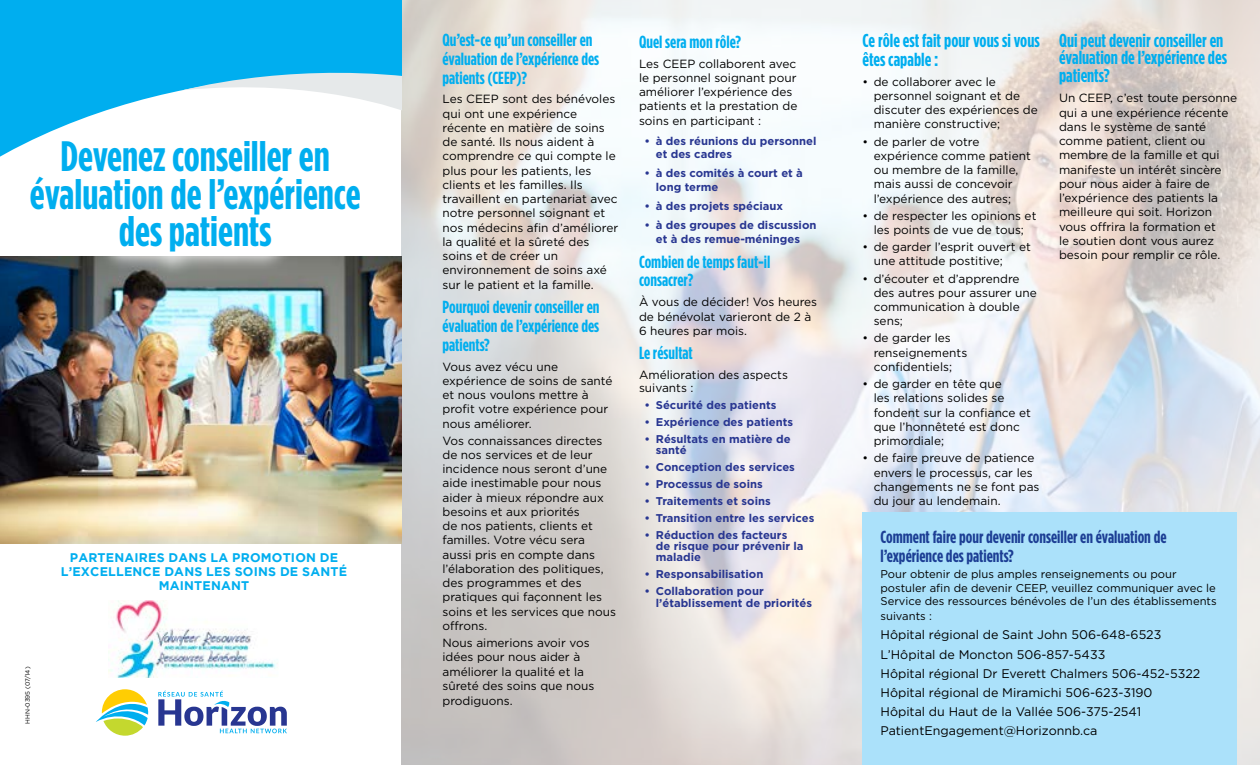
<style>
.page{position:relative;width:1260px;height:765px;background:#fff}
.page>*{position:absolute;margin:0;border:0;box-sizing:border-box;transform-origin:0 0}
.t1{font:700 42.5px/37.5px "Gotham Condensed";color:#00aeef;text-align:center}
.t2{font:700 18.75px/17.8px "Gotham Condensed";color:#00aeef}
.t3{font:700 17.5px/18.8px "Gotham Condensed";color:#00aeef}
.t4{font:700 17.5px/18.8px "Gotham Condensed";color:#1c3e94}
.t5{font:12.5px/19.1px "Gotham";color:#000}
.t6{font:700 12.5px/13.8px "Gotham";letter-spacing:.015em;color:#00aeef;text-align:center}
.t7{font:11.88px/14.2px "Gotham";color:#000}
.t8{font:700 11.25px/11.2px "Gotham";color:#283691}
.t9{font:11.25px/13.5px "Gotham";color:#000}
.t10{font:6.25px "Gotham";letter-spacing:-.005em;color:#000}
</style>
<div class="page">
<img style="left:402px;top:0;width:858px;height:765px">
<img style="left:0;top:256px;width:402px;height:287px">
<div style="left:6px;top:117px;width:380px;height:160px;background:#fff;opacity:.75"></div>
<div style="left:862px;top:513px;width:376px;height:252px;background:#abe1fa"></div>
<svg style="left:96px;top:689px;width:52px;height:47px"></svg>
<svg style="left:158px;top:691px;width:129px;height:42px"></svg>
<svg style="left:0;top:0;width:402px;height:163px;fill:#00aeef"></svg>
<svg style="left:183px;top:63px;width:219px;height:49px"></svg>
<img style="left:108px;top:600px;width:168px;height:77px">
<h1 class="t1" style="left:30px;top:137px;width:332px">Devenez conseiller en évaluation de l’expérience des patients</h1>
<p class="t10" style="left:24px;top:724px;width:59px;rotate:-90deg">HHN-0395 (07/14)</p>
<p class="t6" style="left:61px;top:551px;width:288px">PARTENAIRES DANS LA PROMOTION DE<br>L’EXCELLENCE DANS LES SOINS DE SANTÉ<br>MAINTENANT</p>
<h3 class="t3" style="left:442px;top:30px;width:158px">Qu’est-ce qu’un conseiller en évaluation de l’expérience des patients (CEEP)?</h3>
<p class="t7" style="left:442px;top:92px;width:177px">Les CEEP sont des bénévoles qui ont une expérience récente en matière de soins de santé. Ils nous aident à comprendre ce qui compte le plus pour les patients, les clients et les familles. Ils travaillent en partenariat avec notre personnel soignant et nos médecins afin d’améliorer la qualité et la sûreté des soins et de créer un environnement de soins axé sur le patient et la famille.</p>
<h3 class="t3" style="left:442px;top:297px;width:158px;text-align:justify">Pourquoi devenir conseiller en évaluation de l’expérience des patients?</h3>
<p class="t7" style="left:442px;top:359px;width:172px">Vous avez vécu une expérience de soins de santé et nous voulons mettre à profit votre expérience pour nous améliorer.</p>
<p class="t7" style="left:442px;top:433px;width:175px">Vos connaissances directes de nos services et de leur incidence nous seront d’une aide inestimable pour nous aider à mieux répondre aux besoins et aux priorités<br>de nos patients, clients et familles. Votre vécu sera aussi pris en compte dans l’élaboration des politiques, des programmes et des pratiques qui façonnent les soins et les services que nous offrons.</p>
<p class="t7" style="left:442px;top:635px;width:153px">Nous aimerions avoir vos idées pour nous aider à améliorer la qualité et la sûreté des soins que nous prodiguons.</p>
<h3 class="t3" style="left:639px;top:32px;width:104px">Quel sera mon rôle?</h3>
<p class="t7" style="left:639px;top:56px;width:160px">Les CEEP collaborent avec le personnel soignant pour améliorer l’expérience des patients et la prestation de soins en participant :</p>
<p class="t8" style="left:656px;top:134px;width:162px;line-height:13.5px;text-indent:-11px">• à des réunions du personnel et des cadres</p>
<p class="t8" style="left:656px;top:166px;width:149px;line-height:13.5px;text-indent:-11px">• à des comités à court et à long terme</p>
<p class="t8" style="left:645px;top:200px;width:140px">• à des projets spéciaux</p>
<p class="t8" style="left:645px;top:218px;width:173px;line-height:14.2px;text-align:center">• à des groupes de discussion et à des remue-méninges</p>
<h3 class="t3" style="left:639px;top:252px;width:133px">Combien de temps faut-il consacrer?</h3>
<p class="t7" style="left:639px;top:295px;width:180px">À vous de décider! Vos heures de bénévolat varieront de 2 à<br>6 heures par mois.</p>
<h3 class="t3" style="left:639px;top:343px;width:55px">Le résultat</h3>
<p class="t7" style="left:639px;top:367px;width:151px;line-height:13.8px">Amélioration des aspects suivants :</p>
<p class="t8" style="left:645px;top:399px;width:133px">• Sécurité des patients</p>
<p class="t8" style="left:645px;top:416px;width:150px">• Expérience des patients</p>
<p class="t8" style="left:656px;top:433px;width:136px;text-indent:-11px">• Résultats en matière de santé</p>
<p class="t8" style="left:645px;top:461px;width:152px">• Conception des services</p>
<p class="t8" style="left:645px;top:478px;width:120px">• Processus de soins</p>
<p class="t8" style="left:645px;top:495px;width:128px">• Traitements et soins</p>
<p class="t8" style="left:645px;top:512px;width:171px">• Transition entre les services</p>
<p class="t8" style="left:656px;top:529px;width:149px;text-indent:-11px">• Réduction des facteurs de risque pour prévenir la maladie</p>
<p class="t8" style="left:645px;top:568px;width:120px">• Responsabilisation</p>
<p class="t8" style="left:656px;top:585px;width:158px;text-indent:-11px">• Collaboration pour l’établissement de priorités</p>
<h2 class="t2" style="left:862px;top:31px;width:179px;line-height:18.8px">Ce rôle est fait pour vous si vous êtes capable :</h2>
<p class="t7" style="left:874px;top:74px;width:166px;text-indent:-11px">• de collaborer avec le personnel soignant et de discuter des expériences de manière constructive;</p>
<p class="t7" style="left:874px;top:134px;width:159px;text-indent:-11px">• de parler de votre expérience comme patient ou membre de la famille, mais aussi de concevoir l’expérience des autres;</p>
<p class="t7" style="left:862px;top:208px;width:175px;text-align:center">• de respecter les opinions et les points de vue de tous;</p>
<p class="t7" style="left:874px;top:240px;width:159px;text-indent:-11px">• de garder l’esprit ouvert et une attitude postitive;</p>
<p class="t7" style="left:874px;top:271px;width:165px;text-indent:-11px">• d’écouter et d’apprendre des autres pour assurer une communication à double sens;</p>
<p class="t7" style="left:874px;top:331px;width:95px;text-indent:-11px">• de garder les renseignements confidentiels;</p>
<p class="t7" style="left:874px;top:377px;width:159px;text-indent:-11px">• de garder en tête que<br>les relations solides se fondent sur la confiance et que l’honnêteté est donc primordiale;</p>
<p class="t7" style="left:874px;top:451px;width:167px;text-indent:-11px">• de faire preuve de patience envers le processus, car les changements ne se font pas du jour au lendemain.</p>
<h2 class="t2" style="left:1059px;top:31px;width:169px">Qui peut devenir conseiller en évaluation de l’expérience des patients?</h2>
<p class="t7" style="left:1059px;top:91px;width:180px">Un CEEP, c’est toute personne qui a une expérience récente dans le système de santé comme patient, client ou membre de la famille et qui manifeste un intérêt sincère pour nous aider à faire de l’expérience des patients la meilleure qui soit. Horizon vous offrira la formation et<br>le soutien dont vous aurez besoin pour remplir ce rôle.</p>
<h3 class="t4" style="left:881px;top:527px;width:288px">Comment faire pour devenir conseiller en évaluation de l’expérience des patients?</h3>
<p class="t9" style="left:881px;top:567px;width:338px">Pour obtenir de plus amples renseignements ou pour postuler afin de devenir CEEP, veuillez communiquer avec le<br>Service des ressources bénévoles de l’un des établissements</p>
<p class="t9" style="left:881px;top:609px;width:53px">suivants :</p>
<p class="t5" style="left:881px;top:625px;width:321px">Hôpital régional de Saint John 506-648-6523<br>L’Hôpital de Moncton 506-857-5433<br>Hôpital régional Dr Everett Chalmers 506-452-5322<br>Hôpital régional de Miramichi 506-623-3190<br>Hôpital du Haut de la Vallée 506-375-2541<br>PatientEngagement@Horizonnb.ca</p>
</div>
